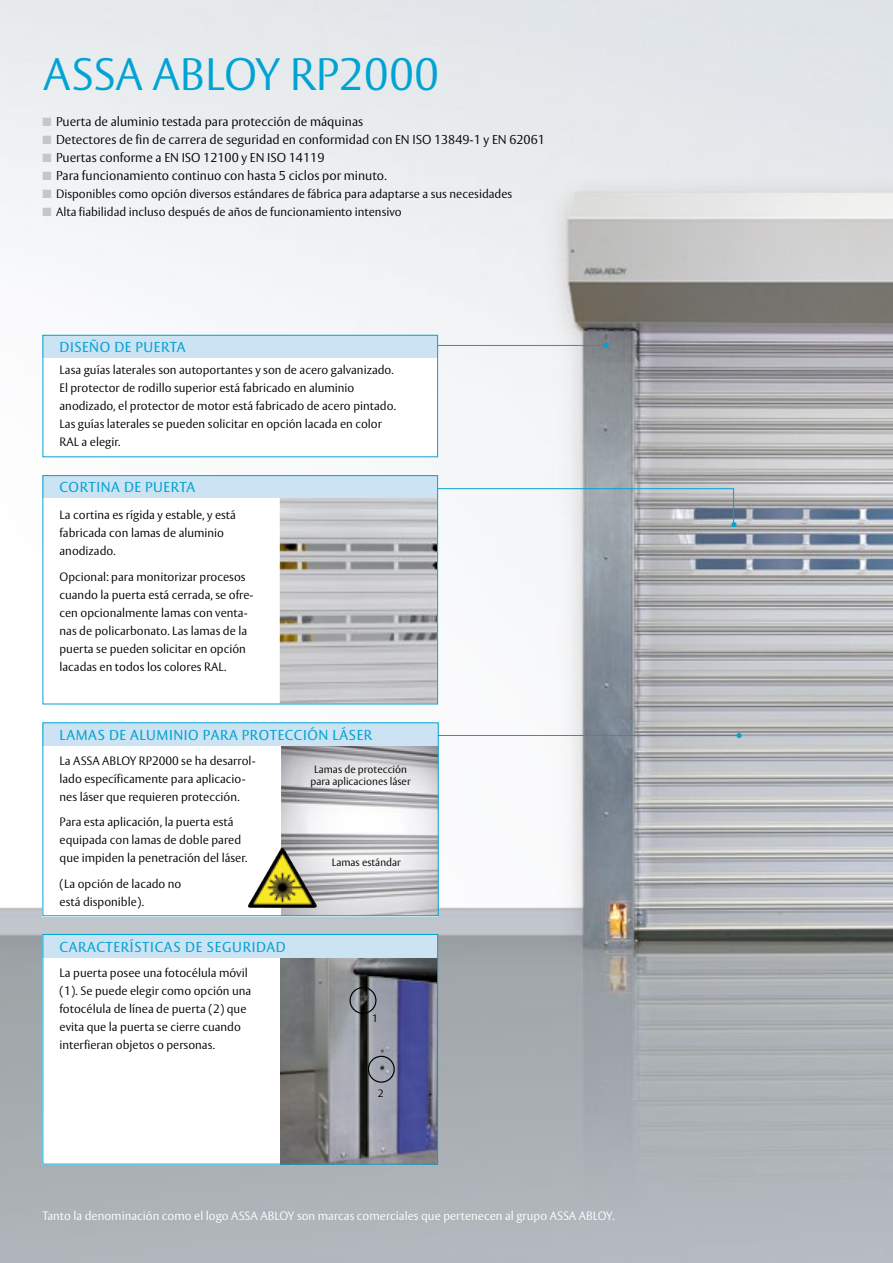
<style>
.page{position:relative;width:893px;height:1263px;background:#fff}
.page>*{position:absolute;margin:0;border:0;box-sizing:border-box;transform-origin:0 0}
.t1{font:300 45px "ASSA Vesta";color:#00a3d2}
.t2{font:14.25px "ASSA Vesta";letter-spacing:.04em;color:#00a3d2}
.t3{font:300 12.75px "ASSA Vesta";color:#000}
.t4{font:300 12px/18px "ASSA Vesta";color:#000}
.t5{font:300 12px "ASSA Vesta";color:#fff}
.t6{font:300 10.5px/12.6px "ASSA Vesta";color:#000;text-align:center}
.s1{color:#c6c6c6}
</style>
<div class="page">
<img style="left:0;top:0;width:893px;height:1263px">
<hr style="left:281px;top:345px;width:324px;height:1px;background:#00a3d2">
<svg style="left:604px;top:343px;width:5px;height:5px"></svg>
<div style="left:43px;top:335px;width:395px;height:122px;background:#fff"></div>
<div style="left:43px;top:335px;width:395px;height:23px;background:#cbe3f3"></div>
<div style="left:43px;top:335px;width:395px;height:122px;border:1px solid #00a3d2"></div>
<hr style="left:413px;top:735px;width:324px;height:1px;background:#00a3d2">
<svg style="left:736px;top:733px;width:6px;height:5px"></svg>
<svg style="left:45px;top:498px;width:235px;height:204px"></svg>
<svg style="left:438px;top:488px;width:298px;height:215px"></svg>
<img style="left:280px;top:498px;width:156px;height:204px">
<div style="left:43px;top:475px;width:395px;height:23px;background:#cbe3f3"></div>
<div style="left:43px;top:475px;width:395px;height:229px;border:1px solid #00a3d2"></div>
<div style="left:43px;top:723px;width:395px;height:193px;background:#fff"></div>
<img style="left:281px;top:746px;width:156px;height:168px">
<div style="left:43px;top:723px;width:395px;height:23px;background:#cbe3f3"></div>
<div style="left:43px;top:722px;width:396px;height:194px;border:1px solid #00a3d2"></div>
<img style="left:248px;top:847px;width:69px;height:61px">
<div style="left:43px;top:935px;width:394px;height:229px;background:#fff"></div>
<img style="left:280px;top:958px;width:156px;height:204px">
<div style="left:43px;top:935px;width:395px;height:23px;background:#cbe3f3"></div>
<div style="left:43px;top:934px;width:395px;height:230px;border:1px solid #00a3d2"></div>
<div style="left:368px;top:1056px;width:27px;height:27px;border:1px solid #000;border-radius:50%"></div>
<div style="left:350px;top:987px;width:26px;height:27px;border:1px solid #000;border-radius:50%"></div>
<h1 class="t1" style="left:43px;top:47px;width:397px">ASSA ABLOY RP2000</h1>
<p class="t3" style="left:43px;top:114px;width:322px"><span class="s1">■</span> Puerta de aluminio testada para protección de máquinas</p>
<p class="t3" style="left:43px;top:132px;width:504px"><span class="s1">■</span> Detectores de fin de carrera de seguridad en conformidad con EN ISO 13849-1 y EN 62061</p>
<p class="t3" style="left:43px;top:150px;width:283px"><span class="s1">■</span> Puertas conforme a EN ISO 12100 y EN ISO 14119</p>
<p class="t3" style="left:43px;top:168px;width:346px"><span class="s1">■</span> Para funcionamiento continuo con hasta 5 ciclos por minuto.</p>
<p class="t4" style="left:43px;top:185px;width:471px"><span class="s1">■</span> Disponibles como opción diversos estándares de fábrica para adaptarse a sus necesidades</p>
<p class="t4" style="left:43px;top:203px;width:361px"><span class="s1">■</span> Alta fiabilidad incluso después de años de funcionamiento intensivo</p>
<p class="t2" style="left:60px;top:338px;width:128px">DISEÑO DE PUERTA</p>
<p class="t4" style="left:60px;top:362px;width:338px">Lasa guías laterales son autoportantes y son de acero galvanizado.<br>El protector de rodillo superior está fabricado en aluminio anodizado, el protector de motor está fabricado de acero pintado.<br>Las guías laterales se pueden solicitar en opción lacada en color RAL a elegir.</p>
<p class="t2" style="left:60px;top:479px;width:137px">CORTINA DE PUERTA</p>
<p class="t4" style="left:60px;top:506px;width:178px">La cortina es rígida y estable, y está fabricada con lamas de aluminio anodizado.</p>
<p class="t4" style="left:60px;top:568px;width:195px">Opcional: para monitorizar procesos cuando la puerta está cerrada, se ofre&shy;cen opcionalmente lamas con venta&shy;nas de policarbonato. Las lamas de la puerta se pueden solicitar en opción lacadas en todos los colores RAL.</p>
<p class="t2" style="left:60px;top:726px;width:314px">LAMAS DE ALUMINIO PARA PROTECCIÓN LÁSER</p>
<p class="t6" style="left:310px;top:763px;width:102px">Lamas de protección para aplicaciones láser</p>
<p class="t4" style="left:60px;top:752px;width:198px">La ASSA ABLOY RP2000 se ha desarrol&shy;lado específicamente para aplicacio&shy;nes láser que requieren protección.</p>
<p class="t4" style="left:60px;top:814px;width:189px">Para esta aplicación, la puerta está equipada con lamas de doble pared que impiden la penetración del láser.</p>
<p class="t4" style="left:60px;top:875px;width:123px">(La opción de lacado no está disponible).</p>
<p class="t6" style="left:332px;top:856px;width:71px">Lamas estándar</p>
<p class="t2" style="left:60px;top:938px;width:228px">CARACTERÍSTICAS DE SEGURIDAD</p>
<p class="t4" style="left:60px;top:964px;width:193px">La puerta posee una fotocélula móvil (1). Se puede elegir como opción una fotocélula de línea de puerta (2) que evita que la puerta se cierre cuando interfieran objetos o personas.</p>
<p class="t6" style="left:372px;top:1012px;width:7px">1</p>
<p class="t6" style="left:378px;top:1087px;width:7px">2</p>
<p class="t5" style="left:43px;top:1209px;width:573px">Tanto la denominación como el logo ASSA ABLOY son marcas comerciales que pertenecen al grupo ASSA ABLOY.</p>
</div>
